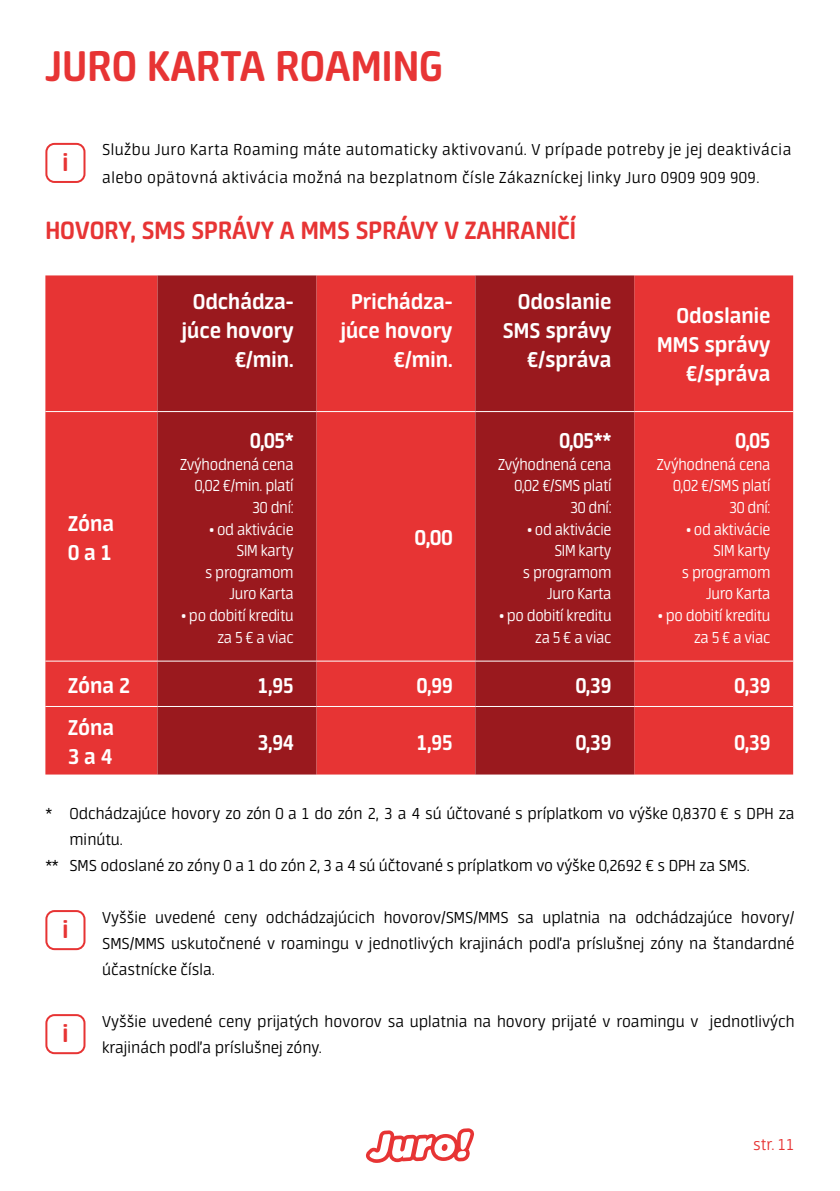
<style>
.page{position:relative;width:840px;height:1191px;background:#fff}
.page>*{position:absolute;margin:0;border:0;box-sizing:border-box;transform-origin:0 0}
.t1{font:700 48px "Neuron";color:#e73434}
.t2{font:700 28px "Neuron";color:#e73434}
.t3{font:700 27.4px "Neuron";color:#e73434}
.t4{font:700 24px/28.8px "Neuron";color:#fff;text-align:right}
.t5{font:700 24px "Neuron";color:#fff;scale:.95 1}
.t6{font:300 18px/26px "Neuron";color:#000;text-align:justify}
.t7{font:300 18px/21.6px "Neuron";letter-spacing:-.015em;color:#fff;text-align:right;scale:.95 1}
.t8{font:300 18px/28px "Neuron";letter-spacing:.025em;color:#000}
.t9{font:300 18px "Neuron";color:#e73434}
</style>
<div class="page">
<svg style="left:366px;top:1128px;width:108px;height:34px"></svg>
<div style="left:45px;top:275px;width:747px;height:499px;background:#e73434"></div>
<svg style="left:157px;top:275px;width:477px;height:499px;background:#b32226"></svg>
<hr style="left:45px;top:411px;width:112px;height:1px;background:#fff">
<hr style="left:157px;top:411px;width:159px;height:1px;background:#fff">
<hr style="left:316px;top:411px;width:159px;height:1px;background:#fff">
<hr style="left:475px;top:411px;width:159px;height:1px;background:#fff">
<hr style="left:634px;top:411px;width:158px;height:1px;background:#fff">
<hr style="left:45px;top:660px;width:112px;height:1px;background:#fff">
<hr style="left:157px;top:660px;width:159px;height:1px;background:#fff">
<hr style="left:316px;top:660px;width:159px;height:1px;background:#fff">
<hr style="left:475px;top:660px;width:159px;height:1px;background:#fff">
<hr style="left:634px;top:660px;width:158px;height:1px;background:#fff">
<hr style="left:45px;top:706px;width:112px;height:1px;background:#fff">
<hr style="left:157px;top:706px;width:159px;height:1px;background:#fff">
<hr style="left:316px;top:706px;width:159px;height:1px;background:#fff">
<hr style="left:475px;top:706px;width:159px;height:1px;background:#fff">
<hr style="left:634px;top:706px;width:158px;height:1px;background:#fff">
<div style="left:45px;top:143px;width:40px;height:40px;border:2px solid #e73434;border-radius:8px"></div>
<div style="left:45px;top:910px;width:40px;height:40px;border:2px solid #e73434;border-radius:8px"></div>
<div style="left:45px;top:1014px;width:40px;height:40px;border:2px solid #e73434;border-radius:8px"></div>
<h1 class="t1" style="left:45px;top:39px;width:399px">JURO KARTA ROAMING</h1>
<p class="t8" style="left:102px;top:136px;width:690px">Službu Juro Karta Roaming máte automaticky aktivovanú. V prípade potreby je jej deaktivácia alebo opätovná aktivácia možná na bezplatnom čísle Zákazníckej linky Juro 0909 909 909.</p>
<h2 class="t2" style="left:45px;top:215px;width:532px">HOVORY, SMS SPRÁVY A MMS SPRÁVY V ZAHRANIČÍ</h2>
<h3 class="t3" style="left:62px;top:147px;width:8px">i</h3>
<h3 class="t4" style="left:68px;top:509px;width:48px;text-align:left">Zóna<br>0 a 1</h3>
<h3 class="t4" style="left:182px;top:287px;width:113px">Odchádza&shy;júce hovory €/min.</h3>
<h3 class="t4" style="left:340px;top:287px;width:113px">Prichádza&shy;júce hovory €/min.</h3>
<h3 class="t4" style="left:502px;top:287px;width:110px">Odoslanie<br>SMS správy €/správa</h3>
<h3 class="t5" style="left:250px;top:427px;width:47px">0,05*</h3>
<p class="t7" style="left:180px;top:453px;width:121px">Zvýhodnená cena<br>0,02 €/min. platí<br>30 dní:</p>
<p class="t7" style="left:205px;top:518px;width:95px">• od aktivácie<br>SIM karty<br>s programom<br>Juro Karta</p>
<p class="t7" style="left:181px;top:604px;width:119px">• po dobití kreditu za 5 € a viac</p>
<h3 class="t4" style="left:414px;top:523px;width:39px">0,00</h3>
<h3 class="t5" style="left:559px;top:427px;width:56px">0,05**</h3>
<p class="t7" style="left:497px;top:453px;width:121px">Zvýhodnená cena<br>0,02 €/SMS platí<br>30 dní:</p>
<p class="t7" style="left:522px;top:518px;width:95px">• od aktivácie<br>SIM karty<br>s programom<br>Juro Karta</p>
<p class="t7" style="left:499px;top:604px;width:119px">• po dobití kreditu za 5 € a viac</p>
<h3 class="t4" style="left:656px;top:301px;width:115px">Odoslanie<br>MMS správy €/správa</h3>
<h3 class="t5" style="left:735px;top:427px;width:38px">0,05</h3>
<p class="t7" style="left:656px;top:453px;width:121px">Zvýhodnená cena<br>0,02 €/SMS platí<br>30 dní:</p>
<p class="t7" style="left:681px;top:518px;width:95px">• od aktivácie<br>SIM karty<br>s programom<br>Juro Karta</p>
<p class="t7" style="left:658px;top:604px;width:119px">• po dobití kreditu za 5 € a viac</p>
<h3 class="t4" style="left:68px;top:671px;width:64px">Zóna 2</h3>
<h3 class="t5" style="left:258px;top:671px;width:39px">1,95</h3>
<h3 class="t5" style="left:416px;top:671px;width:39px">0,99</h3>
<h3 class="t5" style="left:575px;top:671px;width:39px">0,39</h3>
<h3 class="t5" style="left:734px;top:671px;width:39px">0,39</h3>
<h3 class="t4" style="left:68px;top:713px;width:48px;text-align:left">Zóna<br>3 a 4</h3>
<h3 class="t5" style="left:258px;top:728px;width:39px">3,94</h3>
<h3 class="t5" style="left:416px;top:728px;width:39px">1,95</h3>
<h3 class="t5" style="left:575px;top:728px;width:39px">0,39</h3>
<h3 class="t5" style="left:734px;top:728px;width:39px">0,39</h3>
<p class="t6" style="left:45px;top:800px;width:750px">* Odchádzajúce hovory zo zón 0 a 1 do zón 2, 3 a 4 sú účtované s príplatkom vo výške 0,8370 € s DPH za</p>
<p class="t6" style="left:69px;top:826px;width:55px">minútu.</p>
<p class="t6" style="left:45px;top:852px;width:705px">** SMS odoslané zo zóny 0 a 1 do zón 2, 3 a 4 sú účtované s príplatkom vo výške 0,2692 € s DPH za SMS.</p>
<p class="t6" style="left:102px;top:904px;width:693px">Vyššie uvedené ceny odchádzajúcich hovorov/SMS/MMS sa uplatnia na odchádzajúce hovory/ SMS/MMS uskutočnené v roamingu v jednotlivých krajinách podľa príslušnej zóny na štandardné účastnícke čísla.</p>
<p class="t6" style="left:102px;top:1008px;width:693px">Vyššie uvedené ceny prijatých hovorov sa uplatnia na hovory prijaté v roamingu v jednotlivých krajinách podľa príslušnej zóny.</p>
<h3 class="t3" style="left:62px;top:914px;width:8px">i</h3>
<h3 class="t3" style="left:62px;top:1018px;width:8px">i</h3>
<p class="t9" style="left:752px;top:1135px;width:43px">str. 11</p>
</div>
